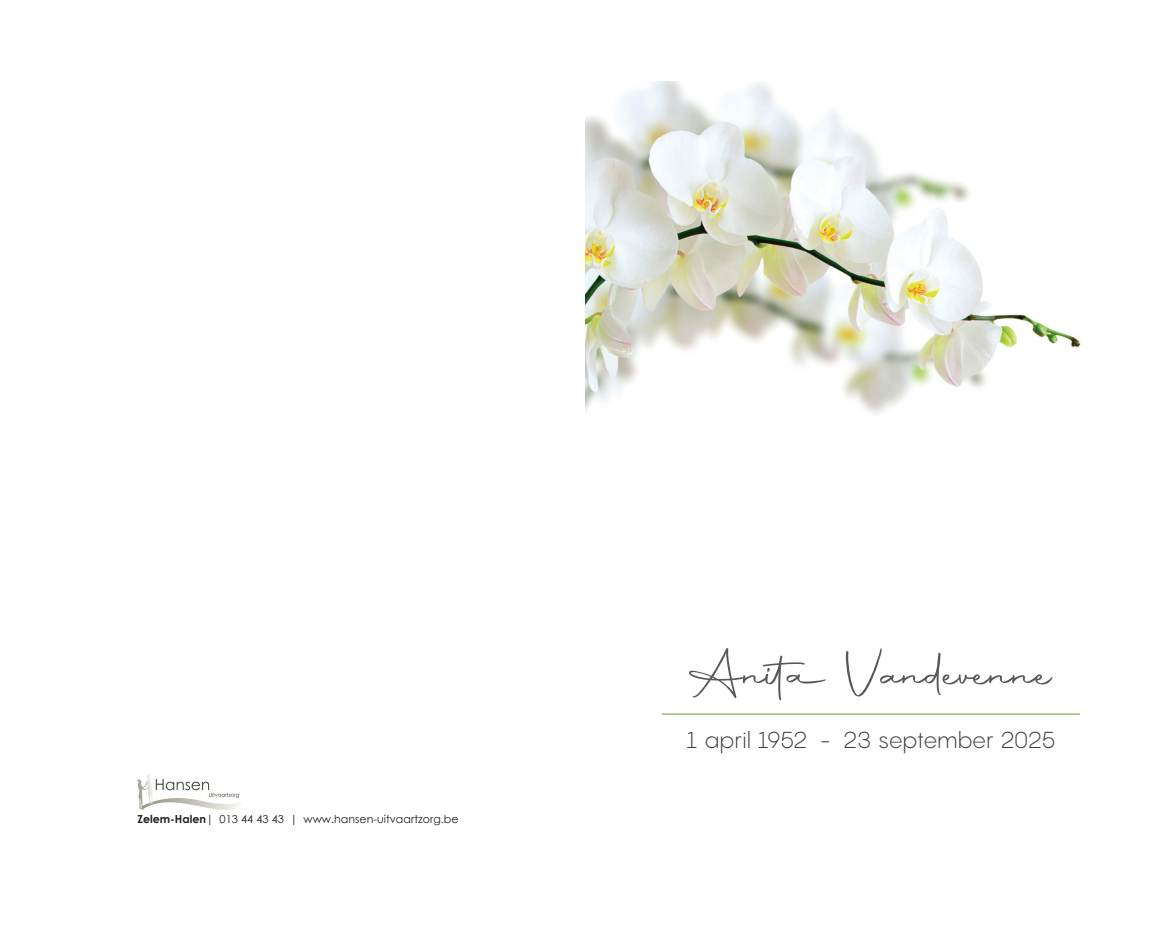
<style>
.page{position:relative;width:1171px;height:948px;background:#fff}
.page>*{position:absolute;margin:0;border:0;box-sizing:border-box;transform-origin:0 0}
.t1{font:52.5px "Autography";color:#57585a}
.t2{font:300 22.75px "Pangram";letter-spacing:-.045em;color:#3e3e3f}
.t3{font:11.03px "Century Gothic";color:#231f20}
.s1{font-weight:700}
</style>
<div class="page">
<img style="left:138px;top:774px;width:101px;height:35px">
<hr style="left:662px;top:713px;width:418px;height:1px;background:#5f9e42">
<img style="left:585px;top:81px;width:496px;height:333px">
<p class="t3" style="left:137px;top:811px;width:323px"><span class="s1">Zelem-Halen</span>| 013 44 43 43 | www.hansen-uitvaartzorg.be</p>
<h1 class="t1" style="left:689px;top:639px;width:365px">Anita Vandevenne</h1>
<h2 class="t2" style="left:686px;top:725px;width:371px">1 april 1952 - 23 september 2025</h2>
</div>
